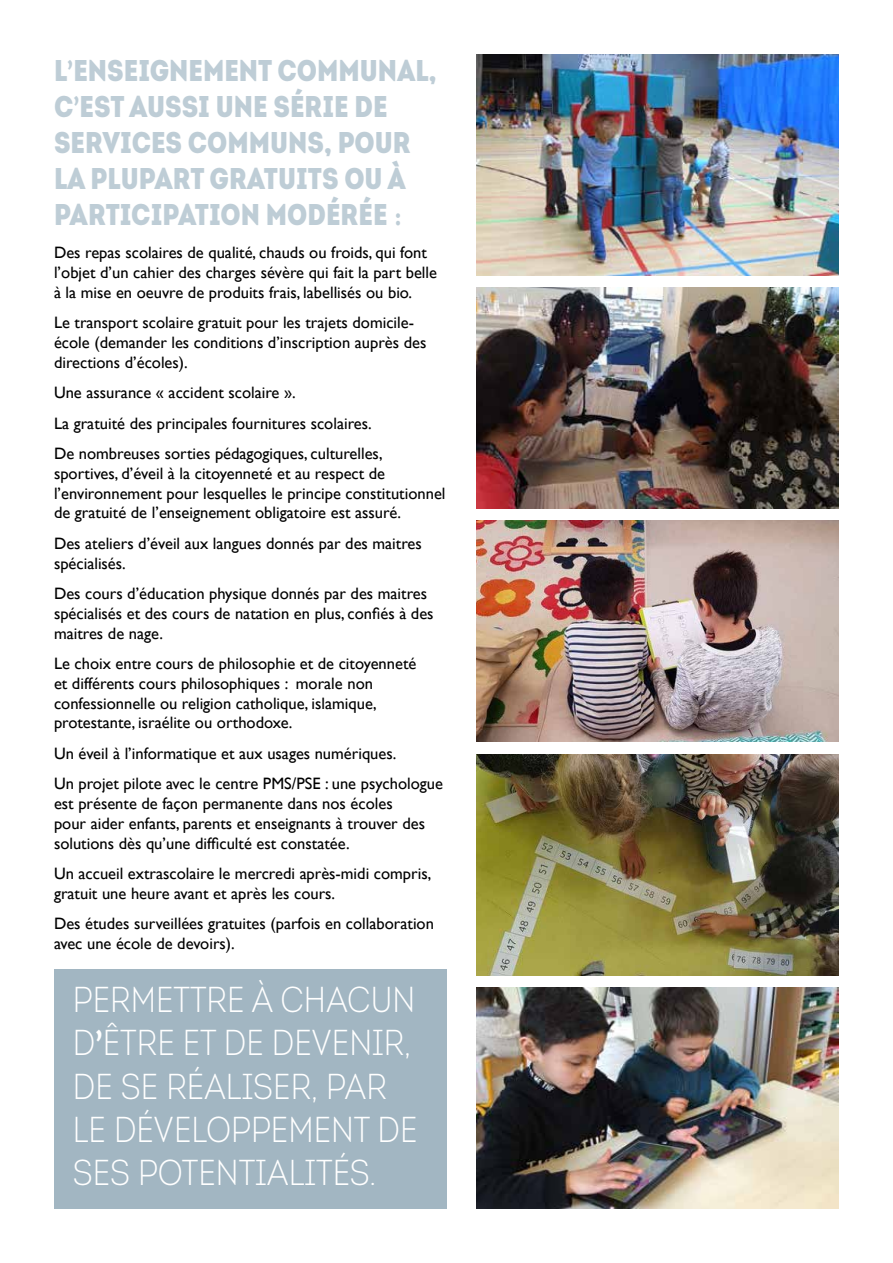
<style>
.page{position:relative;width:893px;height:1263px;background:#fff}
.page>*{position:absolute;margin:0;border:0;box-sizing:border-box;transform-origin:0 0}
.t1{font:36px/43.2px "Intro Cond Light Free";color:#fff}
.t2{font:30px/36px "Intro Cond Black Free";color:#becdd6}
.t3{font:16.5px/19.8px "Gill Sans";color:#000}
.s1{font-family:"Berlin Sans FB"}
</style>
<div class="page">
<div style="left:54px;top:969px;width:392px;height:240px;background:#a2b6c2"></div>
<img style="left:476px;top:988px;width:363px;height:221px">
<img style="left:476px;top:54px;width:363px;height:221px">
<img style="left:476px;top:520px;width:363px;height:221px">
<img style="left:476px;top:287px;width:363px;height:222px">
<img style="left:476px;top:754px;width:363px;height:221px">
<h2 class="t2" style="left:54px;top:52px;width:384px">L<span class="s1">’</span>ENSEIGNEMENT COMMUNAL,<br>C<span class="s1">’</span>EST AUSSI UNE SÉRIE DE<br>SERVICES COMMUNS, POUR<br>LA PLUPART GRATUITS OU À<br>PARTICIPATION MODÉRÉE <span class="s1">:</span></h2>
<p class="t3" style="left:54px;top:243px;width:385px">Des repas scolaires de qualité, chauds ou froids, qui font l’objet d’un cahier des charges sévère qui fait la part belle à la mise en oeuvre de produits frais, labellisés ou bio.</p>
<p class="t3" style="left:54px;top:313px;width:374px">Le transport scolaire gratuit pour les trajets domicile&shy;école (demander les conditions d’inscription auprès des directions d’écoles).</p>
<p class="t3" style="left:54px;top:378px;width:330px;line-height:30.5px">Une assurance « accident scolaire ».<br>La gratuité des principales fournitures scolaires.<br>De nombreuses sorties pédagogiques, culturelles,</p>
<p class="t3" style="left:54px;top:464px;width:393px">sportives, d’éveil à la citoyenneté et au respect de l’environnement pour lesquelles le principe constitutionnel de gratuité de l’enseignement obligatoire est assuré.</p>
<p class="t3" style="left:54px;top:534px;width:369px">Des ateliers d’éveil aux langues donnés par des maitres spécialisés.</p>
<p class="t3" style="left:54px;top:584px;width:381px">Des cours d’éducation physique donnés par des maitres spécialisés et des cours de natation en plus, confiés à des maitres de nage.</p>
<p class="t3" style="left:54px;top:654px;width:364px">Le choix entre cours de philosophie et de citoyenneté et différents cours philosophiques : morale non confessionnelle ou religion catholique, islamique, protestante, israélite ou orthodoxe.</p>
<p class="t3" style="left:54px;top:738px;width:391px;line-height:30.5px">Un éveil à l’informatique et aux usages numériques.<br>Un projet pilote avec le centre PMS/PSE : une psychologue</p>
<p class="t3" style="left:54px;top:794px;width:373px">est présente de façon permanente dans nos écoles pour aider enfants, parents et enseignants à trouver des solutions dès qu’une difficulté est constatée.</p>
<p class="t3" style="left:54px;top:864px;width:379px">Un accueil extrascolaire le mercredi après-midi compris, gratuit une heure avant et après les cours.</p>
<p class="t3" style="left:54px;top:914px;width:381px">Des études surveillées gratuites (parfois en collaboration avec une école de devoirs).</p>
<h1 class="t1" style="left:73px;top:977px;width:346px">PERMETTRE À CHACUN<br>D<span class="s1">’</span>ÊTRE ET DE DEVENIR,<br>DE SE RÉALISER, PAR<br>LE DÉVELOPPEMENT DE<br>SES POTENTIALITÉS.</h1>
</div>
